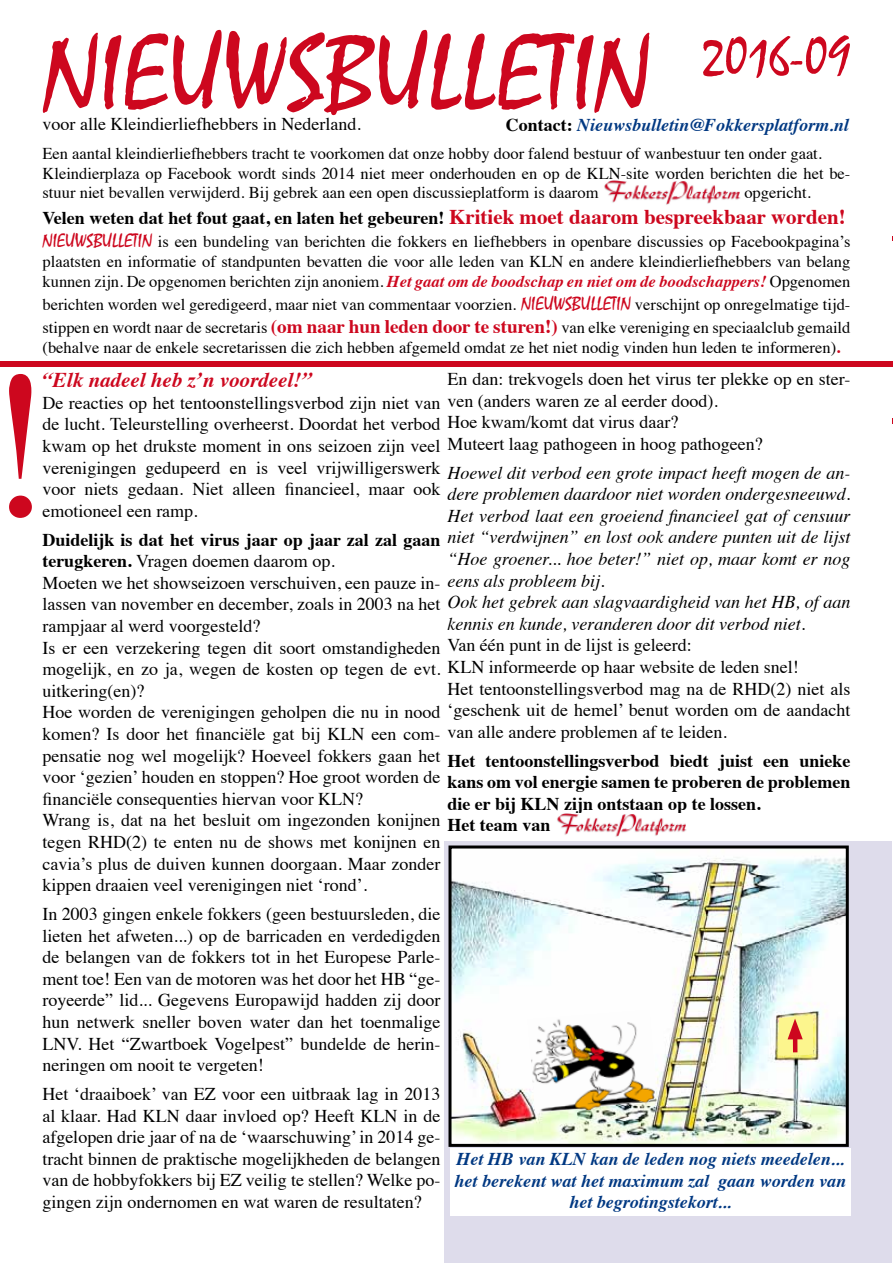
<style>
.page{position:relative;width:893px;height:1263px;background:#fff}
.page>*{position:absolute;margin:0;border:0;box-sizing:border-box;transform-origin:0 0}
.t1{font:209.7px "Times";color:#cd071e}
.t2{font:108px "Mistral";color:#cd071e}
.t3{font:54px "Mistral";color:#cd071e}
.t4{font:italic 700 21px "Times";color:#cd071e}
.t5{font:18px/21.6px "Times";color:#000;text-align:justify}
.t6{font:italic 18px/21.6px "Times";color:#000}
.t7{font:700 18px/21.6px "Times";color:#000}
.t8{font:italic 700 18px/21.6px "Times";color:#003882;text-align:center}
.t9{font:16.5px/19.8px "Times";color:#000}
.s1{font-style:normal;color:#000}
.s2{font-size:21px;color:#cd071e}
.s3{font-family:"Mistral";font-size:19.5px;color:#cd071e}
.s4{font-weight:700;font-style:italic;color:#cd071e}
.s5{font-weight:700;font-size:19.2px;color:#cd071e}
.s6{font-weight:700;color:#cd071e}
.s7{font-weight:700}
</style>
<div class="page">
<div style="left:444px;top:841px;width:448px;height:422px;background:#dedceb"></div>
<img style="left:604px;top:180px;width:136px;height:25px">
<img style="left:452px;top:849px;width:393px;height:294px">
<div style="left:448px;top:845px;width:401px;height:302px;border:3px solid #000"></div>
<svg style="left:778px;top:1015px;width:35px;height:41px"></svg>
<div style="left:450px;top:1148px;width:400px;height:68px;background:#fff"></div>
<img style="left:528px;top:1010px;width:128px;height:102px">
<div style="left:0;top:362px;width:892px;height:5px;background:#cd071e"></div>
<img style="left:557px;top:813px;width:129px;height:24px">
<h2 class="t2" style="left:43px;top:14px;width:609px">NIEUWSBULLETIN</h2>
<p class="t5" style="left:43px;top:112px;width:320px">voor alle Kleindierliefhebbers in Nederland.</p>
<p class="t9" style="left:43px;top:142px;width:809px">Een aantal kleindierliefhebbers tracht te voorkomen dat onze hobby door falend bestuur of wanbestuur ten onder gaat.<br>Kleindierplaza op Facebook wordt sinds 2014 niet meer onderhouden en op de KLN-site worden berichten die het be&shy;stuur niet bevallen verwijderd. Bij gebrek aan een open discussieplatform is daarom</p>
<h3 class="t3" style="left:703px;top:26px;width:150px">2016-09</h3>
<p class="t8" style="left:506px;top:113px;width:345px"><span class="s1">Contact:</span> Nieuwsbulletin@Fokkersplatform.nl</p>
<p class="t9" style="left:744px;top:181px;width:68px">opgericht.</p>
<p class="t7" style="left:43px;top:205px;width:805px">Velen weten dat het fout gaat, en laten het gebeuren! <span class="s2">Kritiek moet daarom bespreekbaar worden!</span></p>
<p class="t9" style="left:43px;top:230px;width:809px;text-align:justify"><span class="s3">NIEUWSBULLETIN</span> is een bundeling van berichten die fokkers en liefhebbers in openbare discussies op Facebookpagina’s plaatsten en informatie of standpunten bevatten die voor alle leden van KLN en andere kleindierliefhebbers van belang kunnen zijn. De opgenomen berichten zijn anoniem. <span class="s4">Het gaat om de boodschap en niet om de boodschappers!</span> Opgenomen</p>
<p class="t9" style="left:43px;top:291px;width:809px;line-height:23.1px">berichten worden wel geredigeerd, maar niet van commentaar voorzien. <span class="s3">NIEUWSBULLETIN</span> verschijnt op onregelmatige tijd&shy;stippen en wordt naar de secretaris <span class="s5">(om naar hun leden door te sturen!)</span> van elke vereniging en speciaalclub gemaild</p>
<p class="t9" style="left:43px;top:336px;width:799px">(behalve naar de enkele secretarissen die zich hebben afgemeld omdat ze het niet nodig vinden hun leden te informeren)<span class="s6">.</span></p>
<h1 class="t1" style="left:-18px;top:249px;width:71px">!</h1>
<p class="t4" style="left:42px;top:360px;width:271px">“Elk nadeel heb z’n voordeel!”</p>
<p class="t5" style="left:447px;top:366px;width:404px;text-align:left">En dan: trekvogels doen het virus ter plekke op en ster&shy;ven (anders waren ze al eerder dood).<br>Hoe kwam/komt dat virus daar?<br>Muteert laag pathogeen in hoog pathogeen?</p>
<p class="t6" style="left:447px;top:461px;width:405px">Hoewel dit verbod een grote impact heeft mogen de an&shy;dere problemen daardoor niet worden ondergesneeuwd.<br>Het verbod laat een groeiend financieel gat of censuur niet “verdwijnen” en lost ook andere punten uit de lijst “Hoe groener... hoe beter!” niet op, maar komt er nog eens als probleem bij.<br>Ook het gebrek aan slagvaardigheid van het HB, of aan kennis en kunde, veranderen door dit verbod niet.</p>
<p class="t5" style="left:447px;top:633px;width:404px;text-align:left">Van één punt in de lijst is geleerd:<br>KLN informeerde op haar website de leden snel!<br>Het tentoonstellingsverbod mag na de RHD(2) niet als ‘geschenk uit de hemel’ benut worden om de aandacht van alle andere problemen af te leiden.</p>
<p class="t7" style="left:447px;top:748px;width:404px">Het tentoonstellingsverbod biedt juist een unieke kans om vol energie samen te proberen de problemen die er bij KLN zijn ontstaan op te lossen.<br>Het team van</p>
<p class="t5" style="left:42px;top:390px;width:400px">De reacties op het tentoonstellingsverbod zijn niet van de lucht. Teleurstelling overheerst. Doordat het verbod kwam op het drukste moment in ons seizoen zijn veel verenigingen gedupeerd en is veel vrijwilligerswerk voor niets gedaan. Niet alleen financieel, maar ook emotioneel een ramp.</p>
<p class="t5" style="left:42px;top:527px;width:400px;text-align:left"><span class="s7">Duidelijk is dat het virus jaar op jaar zal zal gaan terugkeren.</span> Vragen doemen daarom op.<br>Moeten we het showseizoen verschuiven, een pauze in&shy;lassen van november en december, zoals in 2003 na het rampjaar al werd voorgesteld?<br>Is er een verzekering tegen dit soort omstandigheden mogelijk, en zo ja, wegen de kosten op tegen de evt. uitkering(en)?<br>Hoe worden de verenigingen geholpen die nu in nood komen? Is door het financiële gat bij KLN een com&shy;pensatie nog wel mogelijk? Hoeveel fokkers gaan het voor ‘gezien’ houden en stoppen? Hoe groot worden de financiële consequenties hiervan voor KLN?<br>Wrang is, dat na het besluit om ingezonden konijnen tegen RHD(2) te enten nu de shows met konijnen en cavia’s plus de duiven kunnen doorgaan. Maar zonder kippen draaien veel verenigingen niet ‘rond’.</p>
<p class="t5" style="left:42px;top:902px;width:400px">In 2003 gingen enkele fokkers (geen bestuursleden, die lieten het afweten...) op de barricaden en verdedigden de belangen van de fokkers tot in het Europese Parle&shy;ment toe! Een van de motoren was het door het HB “ge&shy;royeerde” lid... Gegevens Europawijd hadden zij door hun netwerk sneller boven water dan het toenmalige LNV. Het “Zwartboek Vogelpest” bundelde de herin&shy;neringen om nooit te vergeten!</p>
<p class="t5" style="left:42px;top:1082px;width:400px">Het ‘draaiboek’ van EZ voor een uitbraak lag in 2013 al klaar. Had KLN daar invloed op? Heeft KLN in de afgelopen drie jaar of na de ‘waarschuwing’ in 2014 ge&shy;tracht binnen de praktische mogelijkheden de belangen van de hobbyfokkers bij EZ veilig te stellen? Welke po&shy;gingen zijn ondernomen en wat waren de resultaten?</p>
<p class="t8" style="left:455px;top:1146px;width:393px">Het HB van KLN kan de leden nog niets meedelen... het berekent wat het maximum zal gaan worden van het begrotingstekort...</p>
</div>
